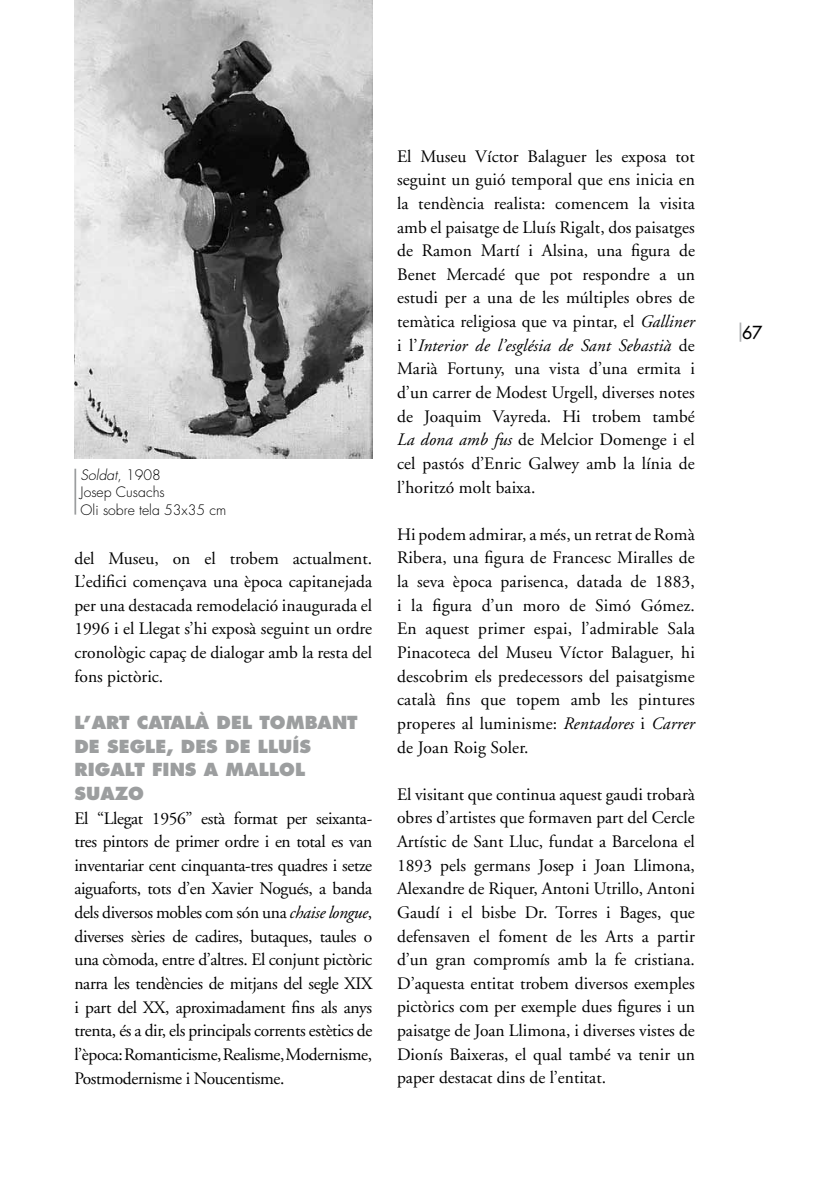
<style>
.page{position:relative;width:819px;height:1191px;background:#fff}
.page>*{position:absolute;margin:0;border:0;box-sizing:border-box;transform-origin:0 0}
.t1{font:17.5px/23.6px "Adobe Garamond";color:#000;text-align:justify}
.t2{font:800 17.5px/23.6px "Futura";color:#9c9e9f}
.t3{font:17.5px "Futura";color:#000}
.t4{font:300 14px/17.5px "Futura";color:#000}
.s1{font-style:italic}
</style>
<div class="page">
<hr style="left:739px;top:322px;width:2px;height:20px;background:#b1b3b4">
<img style="left:75px;top:0;width:297px;height:459px">
<hr style="left:74px;top:469px;width:2px;height:45px;background:#9c9e9f">
<p class="t4" style="left:81px;top:466px;width:147px"><span class="s1">Soldat</span>, 1908<br>Josep Cusachs<br>Oli sobre tela 53x35 cm</p>
<p class="t1" style="left:74px;top:546px;width:299px">del Museu, on el trobem actualment.<br>L’edifici començava una època capitanejada per una destacada remodelació inaugurada el 1996 i el Llegat s’hi exposà seguint un ordre cronològic capaç de dialogar amb la resta del fons pictòric.</p>
<p class="t2" style="left:74px;top:710px;width:285px">L’ART CATALÀ DEL TOMBANT<br>DE SEGLE, DES DE LLUÍS<br>RIGALT FINS A MALLOL<br>SUAZO</p>
<p class="t1" style="left:74px;top:806px;width:299px">El “Llegat 1956” està format per seixanta&shy;tres pintors de primer ordre i en total es van inventariar cent cinquanta-tres quadres i setze aiguaforts, tots d’en Xavier Nogués, a banda dels diversos mobles com són una <span class="s1">chaise longue</span>, diverses sèries de cadires, butaques, taules o una còmoda, entre d’altres. El conjunt pictòric narra les tendències de mitjans del segle XIX i part del XX, aproximadament fins als anys trenta, és a dir, els principals corrents estètics de l’època: Romanticisme, Realisme, Modernisme, Postmodernisme i Noucentisme.</p>
<p class="t1" style="left:397px;top:145px;width:299px">El Museu Víctor Balaguer les exposa tot seguint un guió temporal que ens inicia en la tendència realista: comencem la visita amb el paisatge de Lluís Rigalt, dos paisatges de Ramon Martí i Alsina, una figura de Benet Mercadé que pot respondre a un estudi per a una de les múltiples obres de temàtica religiosa que va pintar, el <span class="s1">Galliner </span>i l’<span class="s1">Interior de l’església de Sant Sebastià</span> de Marià Fortuny, una vista d’una ermita i d’un carrer de Modest Urgell, diverses notes de Joaquim Vayreda. Hi trobem també <span class="s1">La dona amb fus</span> de Melcior Domenge i el cel pastós d’Enric Galwey amb la línia de l’horitzó molt baixa.</p>
<p class="t1" style="left:397px;top:523px;width:299px">Hi podem admirar, a més, un retrat de Romà Ribera, una figura de Francesc Miralles de la seva època parisenca, datada de 1883, i la figura d’un moro de Simó Gómez.<br>En aquest primer espai, l’admirable Sala Pinacoteca del Museu Víctor Balaguer, hi descobrim els predecessors del paisatgisme català fins que topem amb les pintures properes al luminisme: <span class="s1">Rentadores</span> i <span class="s1">Carrer </span>de Joan Roig Soler.</p>
<p class="t1" style="left:397px;top:783px;width:299px">El visitant que continua aquest gaudi trobarà obres d’artistes que formaven part del Cercle Artístic de Sant Lluc, fundat a Barcelona el 1893 pels germans Josep i Joan Llimona, Alexandre de Riquer, Antoni Utrillo, Antoni Gaudí i el bisbe Dr. Torres i Bages, que defensaven el foment de les Arts a partir d’un gran compromís amb la fe cristiana.<br>D’aquesta entitat trobem diversos exemples pictòrics com per exemple dues figures i un paisatge de Joan Llimona, i diverses vistes de Dionís Baixeras, el qual també va tenir un paper destacat dins de l’entitat.</p>
<p class="t3" style="left:742px;top:321px;width:22px">67</p>
</div>
